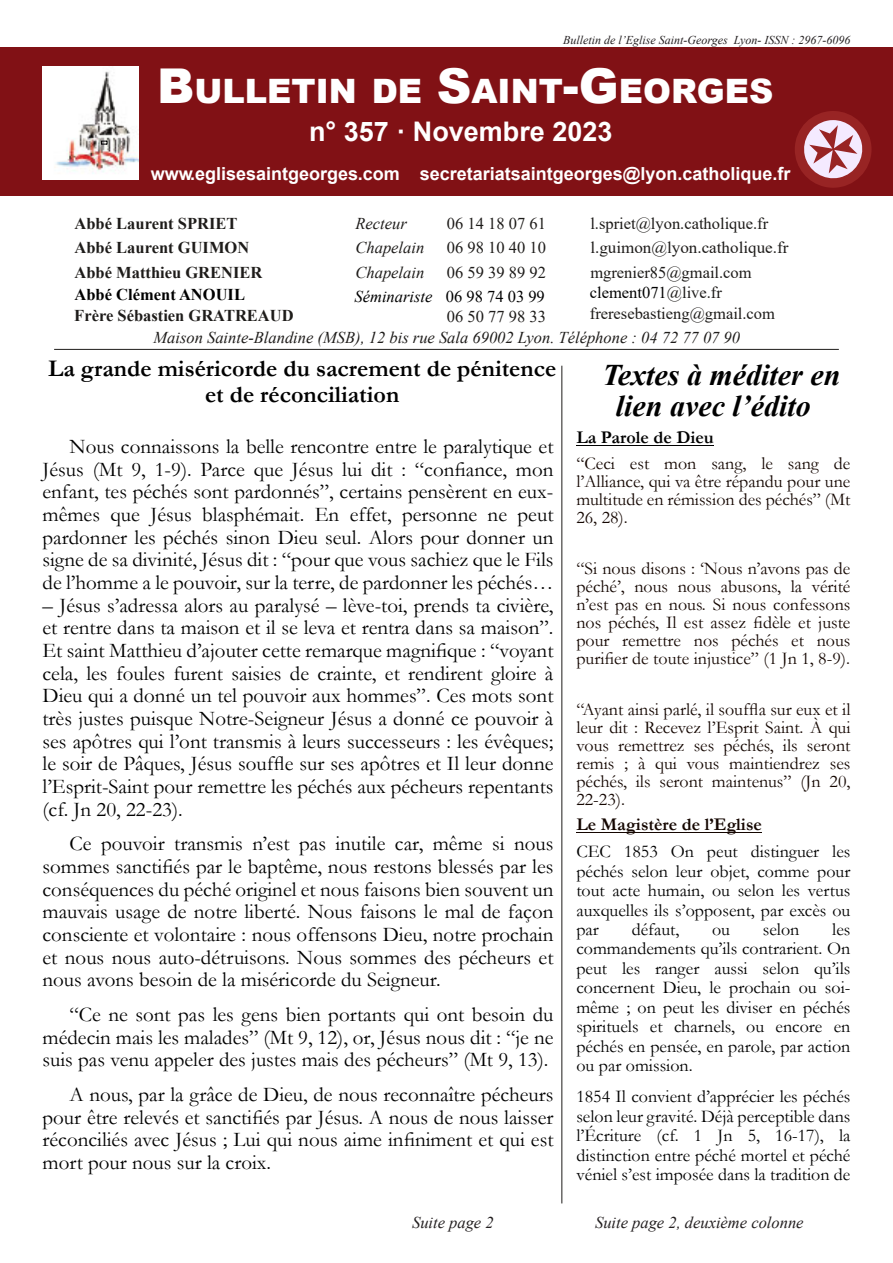
<style>
.page{position:relative;width:893px;height:1263px;background:#fff}
.page>*{position:absolute;margin:0;border:0;box-sizing:border-box;transform-origin:0 0}
.t1{font:900 33.6px "Arial";color:#fff}
.t2{font:italic 700 30px/31.2px "Times New Roman";color:#000;text-align:center}
.t3{font:700 27px "Arial";color:#fff}
.t4{font:700 24px/26px "Garamond";color:#000;text-align:center}
.t5{font:21px/22.6px "Garamond";color:#000;text-align:justify}
.t6{font:18px/19.5px "Garamond";color:#000;text-align:justify}
.t7{font:18px/18px "Garamond";color:#140600;text-align:justify}
.t8{font:700 18px "Arial";color:#fff}
.t9{font:700 18px "Garamond";color:#140600}
.t10{font:700 18px "Garamond";color:#000}
.t11{font:16.5px/24.5px "Times New Roman";color:#1e1c1a;text-align:justify}
.t12{font:italic 16.5px/24.5px "Times New Roman";color:#1e1c1a}
.t13{font:700 16.5px/24.5px "Times New Roman";color:#1e1c1a}
.t14{font:italic 16.5px "Times New Roman";color:#231f20}
.t15{font:italic 16.5px "Times New Roman";color:#000}
.t16{font:16.5px "Times New Roman";color:#000}
.t17{font:700 16.5px "Times New Roman";color:#000}
.t18{font:italic 12px "Times New Roman";color:#231f20}
.s1{font-size:48px}
.s2{font-style:normal}
.s3{color:#1e1c1a}
</style>
<div class="page">
<div style="left:0;top:47px;width:893px;height:148px;background:#811115"></div>
<svg style="left:795px;top:111px;width:76px;height:77px"></svg>
<hr style="left:561px;top:366px;width:1px;height:837px;background:#1e1c1a">
<hr style="left:54px;top:349px;width:785px;height:1px;background:#1e1c1a">
<hr style="left:576px;top:445px;width:138px;height:1px;background:#000">
<hr style="left:576px;top:832px;width:186px;height:1px;background:#140600">
<img style="left:43px;top:66px;width:96px;height:114px">
<svg style="left:101px;top:141px;width:7px;height:4px"></svg>
<p class="t18" style="left:563px;top:35px;width:289px">Bulletin de l’Eglise Saint-Georges Lyon- ISSN : 2967-6096</p>
<h1 class="t1" style="left:157px;top:79px;width:618px"><span class="s1">B</span>ULLETIN DE <span class="s1">S</span>AINT<span class="s1">-G</span>EORGES</h1>
<p class="t3" style="left:309px;top:121px;width:305px">n° 357 · Novembre 2023</p>
<p class="t8" style="left:151px;top:167px;width:641px">www.eglisesaintgeorges.com secretariatsaintgeorges@lyon.catholique.fr</p>
<p class="t11" style="left:590px;top:213px;width:200px;text-align:left">l.spriet@lyon.catholique.fr l.guimon@lyon.catholique.fr mgrenier85@gmail.com</p>
<p class="t11" style="left:590px;top:303px;width:187px">freresebastieng@gmail.com</p>
<p class="t13" style="left:75px;top:213px;width:189px">Abbé Laurent SPRIET<br>Abbé Laurent GUIMON<br>Abbé Matthieu GRENIER</p>
<p class="t13" style="left:74px;top:305px;width:221px">Frère Sébastien GRATREAUD</p>
<p class="t12" style="left:355px;top:213px;width:70px">Recteur<br>Chapelain<br>Chapelain</p>
<p class="t11" style="left:447px;top:213px;width:100px">06 14 18 07 61<br>06 98 10 40 10<br>06 59 39 89 92</p>
<p class="t11" style="left:447px;top:306px;width:100px">06 50 77 98 33</p>
<p class="t17" style="left:75px;top:289px;width:172px">Abbé Clément ANOUIL</p>
<p class="t15" style="left:355px;top:290px;width:192px">Séminariste <span class="s2">06 98 74 03 99</span></p>
<p class="t16" style="left:590px;top:287px;width:134px">clement071<span class="s3">@live.fr</span></p>
<p class="t12" style="left:153px;top:327px;width:588px">Maison Sainte-Blandine (MSB), 12 bis rue Sala 69002 Lyon. Téléphone : 04 72 77 07 90</p>
<p class="t4" style="left:48px;top:358px;width:510px">La grande miséricorde du sacrement de pénitence et de réconciliation</p>
<p class="t5" style="left:43px;top:438px;width:512px;text-indent:27px">Nous connaissons la belle rencontre entre le paralytique et Jésus (Mt 9, 1-9). Parce que Jésus lui dit : “confiance, mon enfant, tes péchés sont pardonnés”, certains pensèrent en eux&shy;mêmes que Jésus blasphémait. En effet, personne ne peut pardonner les péchés sinon Dieu seul. Alors pour donner un signe de sa divinité, Jésus dit : “pour que vous sachiez que le Fils de l’homme a le pouvoir, sur la terre, de pardonner les péchés…</p>
<p class="t5" style="left:43px;top:596px;width:512px">– Jésus s’adressa alors au paralysé – lève-toi, prends ta civière, et rentre dans ta maison et il se leva et rentra dans sa maison”.<br>Et saint Matthieu d’ajouter cette remarque magnifique : “voyant cela, les foules furent saisies de crainte, et rendirent gloire à Dieu qui a donné un tel pouvoir aux hommes”. Ces mots sont très justes puisque Notre-Seigneur Jésus a donné ce pouvoir à ses apôtres qui l’ont transmis à leurs successeurs : les évêques; le soir de Pâques, Jésus souffle sur ses apôtres et Il leur donne l’Esprit-Saint pour remettre les péchés aux pécheurs repentants (cf. Jn 20, 22-23).</p>
<p class="t5" style="left:43px;top:835px;width:512px;text-indent:27px">Ce pouvoir transmis n’est pas inutile car, même si nous sommes sanctifiés par le baptême, nous restons blessés par les conséquences du péché originel et nous faisons bien souvent un mauvais usage de notre liberté. Nous faisons le mal de façon consciente et volontaire : nous offensons Dieu, notre prochain et nous nous auto-détruisons. Nous sommes des pécheurs et nous avons besoin de la miséricorde du Seigneur.</p>
<p class="t5" style="left:43px;top:1005px;width:512px;text-indent:27px">“Ce ne sont pas les gens bien portants qui ont besoin du médecin mais les malades” (Mt 9, 12), or, Jésus nous dit : “je ne suis pas venu appeler des justes mais des pécheurs” (Mt 9, 13).</p>
<p class="t5" style="left:43px;top:1085px;width:512px;text-indent:27px">A nous, par la grâce de Dieu, de nous reconnaître pécheurs pour être relevés et sanctifiés par Jésus. A nous de nous laisser réconciliés avec Jésus ; Lui qui nous aime infiniment et qui est mort pour nous sur la croix.</p>
<h2 class="t2" style="left:602px;top:363px;width:240px">Textes à méditer en lien avec l’édito</h2>
<p class="t10" style="left:576px;top:431px;width:139px">La Parole de Dieu</p>
<p class="t7" style="left:576px;top:456px;width:276px">“Ceci est mon sang, le sang de l’Alliance, qui va être répandu pour une multitude en rémission des péchés” (Mt 26, 28).</p>
<p class="t7" style="left:576px;top:561px;width:276px">“Si nous disons : ‘Nous n’avons pas de péché’, nous nous abusons, la vérité n’est pas en nous. Si nous confessons nos péchés, Il est assez fidèle et juste pour remettre nos péchés et nous purifier de toute injustice” (1 Jn 1, 8-9).</p>
<p class="t7" style="left:576px;top:702px;width:276px">“Ayant ainsi parlé, il souffla sur eux et il leur dit : Recevez l’Esprit Saint. À qui vous remettrez ses péchés, ils seront remis ; à qui vous maintiendrez ses péchés, ils seront maintenus” (Jn 20, 22-23).</p>
<p class="t9" style="left:576px;top:818px;width:187px">Le Magistère de l’Eglise</p>
<p class="t6" style="left:576px;top:844px;width:276px">CEC 1853 On peut distinguer les péchés selon leur objet, comme pour tout acte humain, ou selon les vertus auxquelles ils s’opposent, par excès ou par</p>
<p class="t6" style="left:632px;top:922px;width:49px">défaut,</p>
<p class="t6" style="left:712px;top:922px;width:20px">ou</p>
<p class="t6" style="left:763px;top:922px;width:38px">selon</p>
<p class="t6" style="left:576px;top:922px;width:276px;text-indent:256px">les commandements qu’ils contrarient. On peut les ranger aussi selon qu’ils concernent Dieu, le prochain ou soi&shy;même ; on peut les diviser en péchés spirituels et charnels, ou encore en péchés en pensée, en parole, par action ou par omission.</p>
<p class="t6" style="left:576px;top:1089px;width:276px">1854 Il convient d’apprécier les péchés selon leur gravité. Déjà perceptible dans l’Écriture (cf. 1 Jn 5, 16-17), la distinction entre péché mortel et péché véniel s’est imposée dans la tradition de</p>
<p class="t14" style="left:412px;top:1216px;width:83px">Suite page 2</p>
<p class="t14" style="left:595px;top:1216px;width:210px">Suite page 2, deuxième colonne</p>
</div>
